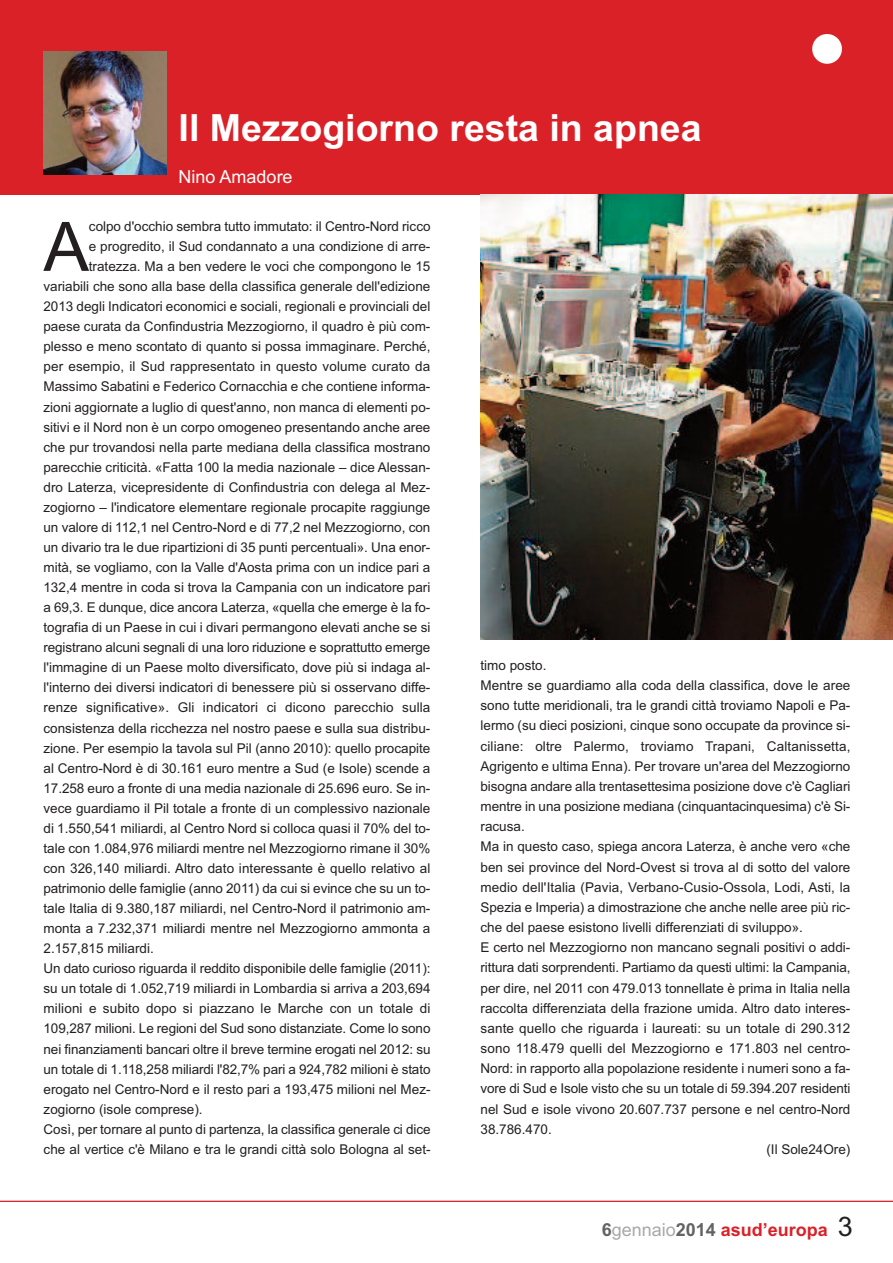
<style>
.page{position:relative;width:893px;height:1263px;background:#fff}
.page>*{position:absolute;margin:0;border:0;box-sizing:border-box;transform-origin:0 0}
.t1{font:68.25px "Arial";color:#231f20}
.t2{font:700 37.5px "Arial";color:#fff}
.t3{font:700 18px "Arial";color:#db2128}
.t4{font:18px "Arial";color:#fff}
.t5{font:13.5px "Arial";color:#231f20}
.s1{color:#646262}
.s2{font-weight:400;color:#aaa8a7}
.s3{font-weight:400;font-size:27px;color:#231f20}
</style>
<div class="page">
<div style="left:0;top:0;width:893px;height:194px;background:#db2128"></div>
<div style="left:812px;top:34px;width:30px;height:30px;background:#fff;border-radius:50%"></div>
<img style="left:480px;top:194px;width:413px;height:445px">
<hr style="left:0;top:1201px;width:893px;height:1px;background:#db2128">
<img style="left:43px;top:51px;width:124px;height:123px">
<h2 class="t2" style="left:179px;top:106px;width:524px">Il Mezzogiorno resta in apnea</h2>
<h3 class="t4" style="left:179px;top:167px;width:116px">Nino Amadore</h3>
<h1 class="t1" style="left:43px;top:207px;width:47px">A</h1>
<p class="t5" style="left:89px;top:218px;width:343px">colpo d'occhio sembra tutto immutato: il Centro-Nord ricco</p>
<p class="t5" style="left:89px;top:238px;width:343px">e progredito, il Sud condannato a una condizione di arre-</p>
<p class="t5" style="left:89px;top:258px;width:343px">tratezza. Ma a ben vedere le voci che compongono le 15</p>
<p class="t5" style="left:43px;top:279px;width:388px">variabili che sono alla base della classifica generale dell'edizione</p>
<p class="t5" style="left:43px;top:299px;width:388px">2013 degli Indicatori economici e sociali, regionali e provinciali del</p>
<p class="t5" style="left:43px;top:319px;width:388px">paese curata da Confindustria Mezzogiorno, il quadro è più com-</p>
<p class="t5" style="left:43px;top:339px;width:388px">plesso e meno scontato di quanto si possa immaginare. Perché,</p>
<p class="t5" style="left:43px;top:359px;width:388px">per esempio, il Sud rappresentato in questo volume curato da</p>
<p class="t5" style="left:43px;top:379px;width:388px">Massimo Sabatini e Federico Cornacchia e che contiene informa-</p>
<p class="t5" style="left:43px;top:399px;width:388px">zioni aggiornate a luglio di quest'anno, non manca di elementi po-</p>
<p class="t5" style="left:43px;top:419px;width:388px">sitivi e il Nord non è un corpo omogeneo presentando anche aree</p>
<p class="t5" style="left:43px;top:439px;width:388px">che pur trovandosi nella parte mediana della classifica mostrano</p>
<p class="t5" style="left:43px;top:459px;width:388px">parecchie criticità. «Fatta 100 la media nazionale – dice Alessan-</p>
<p class="t5" style="left:43px;top:479px;width:388px">dro Laterza, vicepresidente di Confindustria con delega al Mez-</p>
<p class="t5" style="left:43px;top:499px;width:388px">zogiorno – l'indicatore elementare regionale procapite raggiunge</p>
<p class="t5" style="left:43px;top:519px;width:388px">un valore di 112,1 nel Centro-Nord e di 77,2 nel Mezzogiorno, con</p>
<p class="t5" style="left:43px;top:539px;width:388px">un divario tra le due ripartizioni di 35 punti percentuali». Una enor-</p>
<p class="t5" style="left:43px;top:559px;width:388px">mità, se vogliamo, con la Valle d'Aosta prima con un indice pari a</p>
<p class="t5" style="left:43px;top:579px;width:388px">132,4 mentre in coda si trova la Campania con un indicatore pari</p>
<p class="t5" style="left:43px;top:600px;width:388px">a 69,3. E dunque, dice ancora Laterza, «quella che emerge è la fo-</p>
<p class="t5" style="left:43px;top:620px;width:388px">tografia di un Paese in cui i divari permangono elevati anche se si</p>
<p class="t5" style="left:43px;top:640px;width:388px">registrano alcuni segnali di una loro riduzione e soprattutto emerge</p>
<p class="t5" style="left:43px;top:660px;width:388px">l'immagine di un Paese molto diversificato, dove più si indaga al-</p>
<p class="t5" style="left:43px;top:680px;width:388px">l'interno dei diversi indicatori di benessere più si osservano diffe-</p>
<p class="t5" style="left:43px;top:700px;width:388px">renze significative». Gli indicatori ci dicono parecchio sulla</p>
<p class="t5" style="left:43px;top:720px;width:388px">consistenza della ricchezza nel nostro paese e sulla sua distribu-</p>
<p class="t5" style="left:43px;top:740px;width:388px">zione. Per esempio la tavola sul Pil (anno 2010): quello procapite</p>
<p class="t5" style="left:43px;top:760px;width:388px">al Centro-Nord è di 30.161 euro mentre a Sud (e Isole) scende a</p>
<p class="t5" style="left:43px;top:780px;width:388px">17.258 euro a fronte di una media nazionale di 25.696 euro. Se in-</p>
<p class="t5" style="left:43px;top:800px;width:388px">vece guardiamo il Pil totale a fronte di un complessivo nazionale</p>
<p class="t5" style="left:43px;top:820px;width:388px">di 1.550,541 miliardi, al Centro Nord si colloca quasi il 70% del to-</p>
<p class="t5" style="left:44px;top:840px;width:388px">tale con 1.084,976 miliardi mentre nel Mezzogiorno rimane il 30%</p>
<p class="t5" style="left:44px;top:860px;width:388px">con 326,140 miliardi. Altro dato interessante è quello relativo al</p>
<p class="t5" style="left:44px;top:880px;width:388px">patrimonio delle famiglie (anno 2011) da cui si evince che su un to-</p>
<p class="t5" style="left:44px;top:900px;width:388px">tale Italia di 9.380,187 miliardi, nel Centro-Nord il patrimonio am-</p>
<p class="t5" style="left:44px;top:920px;width:388px">monta a 7.232,371 miliardi mentre nel Mezzogiorno ammonta a</p>
<p class="t5" style="left:44px;top:941px;width:112px">2.157,815 miliardi.</p>
<p class="t5" style="left:44px;top:961px;width:388px">Un dato curioso riguarda il reddito disponibile delle famiglie (2011):</p>
<p class="t5" style="left:44px;top:981px;width:388px">su un totale di 1.052,719 miliardi in Lombardia si arriva a 203,694</p>
<p class="t5" style="left:44px;top:1001px;width:388px">milioni e subito dopo si piazzano le Marche con un totale di</p>
<p class="t5" style="left:44px;top:1021px;width:388px">109,287 milioni. Le regioni del Sud sono distanziate. Come lo sono</p>
<p class="t5" style="left:44px;top:1041px;width:388px">nei finanziamenti bancari oltre il breve termine erogati nel 2012: su</p>
<p class="t5" style="left:44px;top:1061px;width:388px">un totale di 1.118,258 miliardi l'82,7% pari a 924,782 milioni è stato</p>
<p class="t5" style="left:44px;top:1081px;width:388px">erogato nel Centro-Nord e il resto pari a 193,475 milioni nel Mez-</p>
<p class="t5" style="left:44px;top:1101px;width:161px">zogiorno (isole comprese).</p>
<p class="t5" style="left:44px;top:1121px;width:388px">Così, per tornare al punto di partenza, la classifica generale ci dice</p>
<p class="t5" style="left:44px;top:1141px;width:388px">che al vertice c'è Milano e tra le grandi città solo Bologna al set-</p>
<p class="t5" style="left:480px;top:657px;width:68px">timo posto.</p>
<p class="t5" style="left:480px;top:677px;width:371px">Mentre se guardiamo alla coda della classifica, dove le aree</p>
<p class="t5" style="left:480px;top:698px;width:371px">sono tutte meridionali, tra le grandi città troviamo Napoli e Pa-</p>
<p class="t5" style="left:480px;top:718px;width:371px">lermo (su dieci posizioni, cinque sono occupate da province si-</p>
<p class="t5" style="left:480px;top:738px;width:371px">ciliane: oltre Palermo, troviamo Trapani, Caltanissetta,</p>
<p class="t5" style="left:480px;top:758px;width:371px">Agrigento e ultima Enna). Per trovare un'area del Mezzogiorno</p>
<p class="t5" style="left:480px;top:778px;width:371px">bisogna andare alla trentasettesima posizione dove c'è Cagliari</p>
<p class="t5" style="left:480px;top:798px;width:371px">mentre in una posizione mediana (cinquantacinquesima) c'è Si-</p>
<p class="t5" style="left:480px;top:819px;width:46px">racusa.</p>
<p class="t5" style="left:480px;top:839px;width:371px">Ma in questo caso, spiega ancora Laterza, è anche vero «che</p>
<p class="t5" style="left:480px;top:859px;width:371px">ben sei province del Nord-Ovest si trova al di sotto del valore</p>
<p class="t5" style="left:480px;top:879px;width:371px">medio dell'Italia (Pavia, Verbano-Cusio-Ossola, Lodi, Asti, la</p>
<p class="t5" style="left:480px;top:899px;width:371px">Spezia e Imperia) a dimostrazione che anche nelle aree più ric-</p>
<p class="t5" style="left:480px;top:919px;width:324px">che del paese esistono livelli differenziati di sviluppo».</p>
<p class="t5" style="left:480px;top:940px;width:371px">E certo nel Mezzogiorno non mancano segnali positivi o addi-</p>
<p class="t5" style="left:480px;top:960px;width:371px">rittura dati sorprendenti. Partiamo da questi ultimi: la Campania,</p>
<p class="t5" style="left:480px;top:980px;width:371px">per dire, nel 2011 con 479.013 tonnellate è prima in Italia nella</p>
<p class="t5" style="left:480px;top:1000px;width:371px">raccolta differenziata della frazione umida. Altro dato interes-</p>
<p class="t5" style="left:480px;top:1020px;width:371px">sante quello che riguarda i laureati: su un totale di 290.312</p>
<p class="t5" style="left:480px;top:1040px;width:371px">sono 118.479 quelli del Mezzogiorno e 171.803 nel centro-</p>
<p class="t5" style="left:480px;top:1060px;width:371px">Nord: in rapporto alla popolazione residente i numeri sono a fa-</p>
<p class="t5" style="left:480px;top:1081px;width:371px">vore di Sud e Isole visto che su un totale di 59.394.207 residenti</p>
<p class="t5" style="left:480px;top:1101px;width:371px">nel Sud e isole vivono 20.607.737 persone e nel centro-Nord</p>
<p class="t5" style="left:480px;top:1121px;width:73px">38.786.470.</p>
<p class="t5" style="left:766px;top:1141px;width:86px">(Il Sole24Ore)</p>
<h3 class="t3" style="left:602px;top:1219px;width:253px"><span class="s1">6</span><span class="s2">gennaio</span><span class="s1">2014</span> asud’europa <span class="s3">3</span></h3>
</div>
